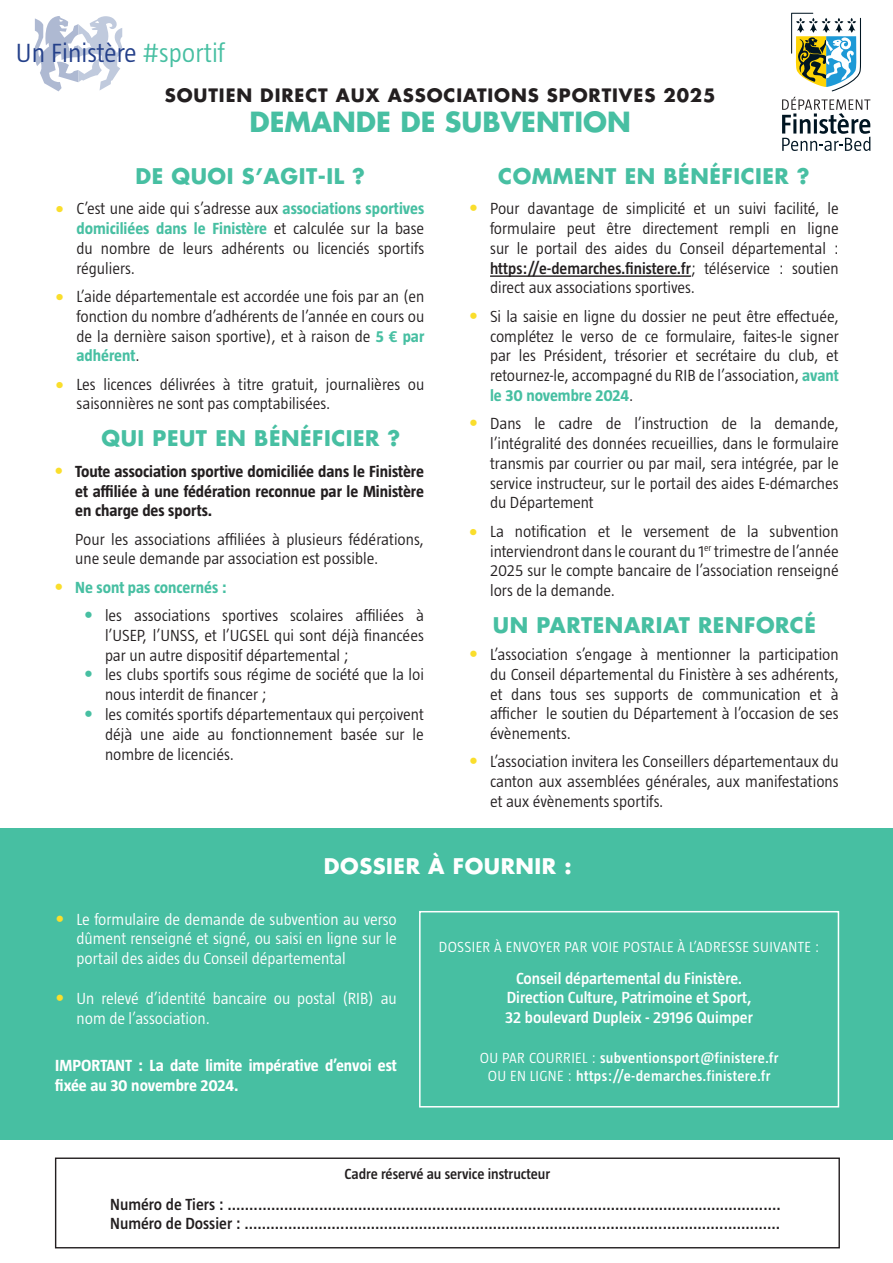
<style>
.page{position:relative;width:893px;height:1263px;background:#fff}
.page>*{position:absolute;margin:0;border:0;box-sizing:border-box;transform-origin:0 0}
.t1{font:300 27px "Taz";color:#24408a}
.t2{font:700 27px "Futura LT";color:#47bfa2}
.t3{font:700 21px "Futura LT";letter-spacing:.025em;color:#47bfa2}
.t4{font:700 21px "Futura LT";letter-spacing:.025em;color:#fff}
.t5{font:700 18px "Futura LT";letter-spacing:.05em;color:#231f20}
.t6{font:300 16.5px/19.8px "Taz";color:#231f20;text-align:justify}
.t7{font:600 16.5px/19.8px "Taz";color:#231f20}
.t8{font:300 16.5px/19.8px "Taz";color:#fff;text-align:justify}
.t9{font:700 16.5px/19.8px "Taz";color:#231f20;text-align:justify}
.t10{font:600 16.5px/19.8px "Taz";color:#fff;text-align:center}
.t11{font:700 16.5px/19.8px "Taz";color:#fff}
.t12{font:700 16.5px "Taz";color:#47bfa2}
.t13{font:600 15px/18px "Taz";letter-spacing:.025em;color:#fff;text-align:center}
.t14{font:300 15px "Taz";letter-spacing:.025em;color:#fff}
.t15{font:600 15px "Taz";color:#231f20}
.s1{color:#47bfa2}
.s2{font-weight:700;color:#fade2c}
.s3{font-weight:700;color:#47bfa2}
.s4{font-family:"Futura LT";font-weight:800;color:#fade2c}
.s5{font-family:"Futura LT";font-weight:400;color:#fade2c}
.s6{font-family:"Futura LT";font-weight:400;color:#47bfa2}
.s7{font-weight:600}
.s8{font-weight:300}
</style>
<div class="page">
<svg style="left:34px;top:16px;width:88px;height:75px"></svg>
<svg style="left:791px;top:13px;width:70px;height:78px"></svg>
<svg style="left:782px;top:97px;width:88px;height:54px"></svg>
<hr style="left:490px;top:275px;width:201px;height:2px;background:#231f20">
<div style="left:0;top:828px;width:893px;height:312px;background:#47bfa2"></div>
<div style="left:55px;top:1157px;width:785px;height:91px;border:1px solid #231f20"></div>
<div style="left:419px;top:911px;width:420px;height:196px;border:2px solid #fff"></div>
<h1 class="t1" style="left:16px;top:38px;width:211px">Un Finistère <span class="s1">#sportif</span></h1>
<p class="t5" style="left:165px;top:84px;width:552px">SOUTIEN DIRECT AUX ASSOCIATIONS SPORTIVES 2025</p>
<h1 class="t2" style="left:249px;top:104px;width:383px">DEMANDE DE SUBVENTION</h1>
<p class="t3" style="left:135px;top:162px;width:231px">DE QUOI S’AGIT-IL ?</p>
<p class="t6" style="left:77px;top:198px;width:349px;text-indent:-21px"><span class="s2">•</span> C’est une aide qui s’adresse aux <span class="s3">associations sportives domiciliées dans le Finistère</span> et calculée sur la base du nombre de leurs adhérents ou licenciés sportifs réguliers.</p>
<p class="t6" style="left:77px;top:286px;width:349px;text-indent:-21px"><span class="s2">•</span> L’aide départementale est accordée une fois par an (en fonction du nombre d’adhérents de l’année en cours ou de la dernière saison sportive), et à raison de <span class="s3">5 € par adhérent</span>.</p>
<p class="t6" style="left:77px;top:374px;width:349px;text-indent:-21px"><span class="s2">•</span> Les licences délivrées à titre gratuit, journalières ou saisonnières ne sont pas comptabilisées.</p>
<p class="t3" style="left:102px;top:424px;width:300px">QUI PEUT EN BÉNÉFICIER ?</p>
<p class="t9" style="left:75px;top:461px;width:350px;text-indent:-21px"><span class="s4">•</span> Toute association sportive domiciliée dans le Finistère et affiliée à une fédération reconnue par le Ministère en charge des sports.</p>
<p class="t6" style="left:75px;top:529px;width:350px">Pour les associations affiliées à plusieurs fédérations, une seule demande par association est possible.</p>
<p class="t12" style="left:54px;top:578px;width:174px"><span class="s5">•</span> Ne sont pas concernés :</p>
<p class="t6" style="left:105px;top:605px;width:320px;text-indent:-21px"><span class="s6">•</span> les associations sportives scolaires affiliées à l’USEP, l’UNSS, et l’UGSEL qui sont déjà financées par un autre dispositif départemental ;</p>
<p class="t6" style="left:105px;top:665px;width:320px;text-indent:-21px"><span class="s6">•</span> les clubs sportifs sous régime de société que la loi nous interdit de financer ;</p>
<p class="t6" style="left:105px;top:704px;width:320px;text-indent:-21px"><span class="s6">•</span> les comités sportifs départementaux qui perçoivent déjà une aide au fonctionnement basée sur le nombre de licenciés.</p>
<p class="t3" style="left:498px;top:162px;width:313px">COMMENT EN BÉNÉFICIER ?</p>
<p class="t6" style="left:490px;top:198px;width:350px;text-indent:-21px"><span class="s5">•</span> Pour davantage de simplicité et un suivi facilité, le formulaire peut être directement rempli en ligne sur le portail des aides du Conseil départemental : <span class="s7">https://e-demarches.finistere.fr</span>; téléservice : soutien direct aux associations sportives.</p>
<p class="t6" style="left:490px;top:306px;width:350px;text-indent:-21px"><span class="s5">•</span> Si la saisie en ligne du dossier ne peut être effectuée, complétez le verso de ce formulaire, faites-le signer par les Président, trésorier et secrétaire du club, et retournez-le, accompagné du RIB de l’association, <span class="s3">avant le 30 novembre 2024</span>.</p>
<p class="t6" style="left:490px;top:413px;width:350px;text-indent:-21px"><span class="s5">•</span> Dans le cadre de l’instruction de la demande, l’intégralité des données recueillies, dans le formulaire transmis par courrier ou par mail, sera intégrée, par le service instructeur, sur le portail des aides E-démarches du Département</p>
<p class="t6" style="left:490px;top:521px;width:350px;text-indent:-21px"><span class="s2">•</span> La notification et le versement de la subvention interviendront dans le courant du 1<sup>er</sup> trimestre de l’année 2025 sur le compte bancaire de l’association renseigné lors de la demande.</p>
<p class="t3" style="left:493px;top:611px;width:324px">UN PARTENARIAT RENFORCÉ</p>
<p class="t6" style="left:490px;top:644px;width:350px;text-indent:-21px"><span class="s5">•</span> L’association s’engage à mentionner la participation du Conseil départemental du Finistère à ses adhérents, et dans tous ses supports de communication et à afficher le soutien du Département à l’occasion de ses évènements.</p>
<p class="t6" style="left:490px;top:752px;width:350px;text-indent:-21px"><span class="s5">•</span> L’association invitera les Conseillers départementaux du canton aux assemblées générales, aux manifestations et aux évènements sportifs.</p>
<p class="t4" style="left:324px;top:852px;width:249px">DOSSIER À FOURNIR :</p>
<p class="t8" style="left:77px;top:909px;width:322px;text-indent:-21px"><span class="s5">•</span> Le formulaire de demande de subvention au verso dûment renseigné et signé, ou saisi en ligne sur le portail des aides du Conseil départemental</p>
<p class="t8" style="left:77px;top:988px;width:322px;text-indent:-21px"><span class="s5">•</span> Un relevé d’identité bancaire ou postal (RIB) au nom de l’association.</p>
<p class="t14" style="left:439px;top:938px;width:382px">DOSSIER À ENVOYER PAR VOIE POSTALE À L’ADRESSE SUIVANTE :</p>
<p class="t10" style="left:505px;top:968px;width:249px">Conseil départemental du Finistère.<br>Direction Culture, Patrimoine et Sport,<br>32 boulevard Dupleix - 29196 Quimper</p>
<p class="t13" style="left:480px;top:1048px;width:300px"><span class="s8">OU PAR COURRIEL :</span> subventionsport@finistere.fr<br><span class="s8">OU EN LIGNE :</span> https://e-demarches.finistere.fr</p>
<p class="t11" style="left:55px;top:1055px;width:343px">IMPORTANT : La date limite impérative d’envoi est fixée au 30 novembre 2024.</p>
<p class="t15" style="left:345px;top:1166px;width:207px">Cadre réservé au service instructeur</p>
<p class="t7" style="left:110px;top:1194px;width:672px">Numéro de Tiers : ...............................................................................................................................<br>Numéro de Dossier : ...........................................................................................................................</p>
</div>
